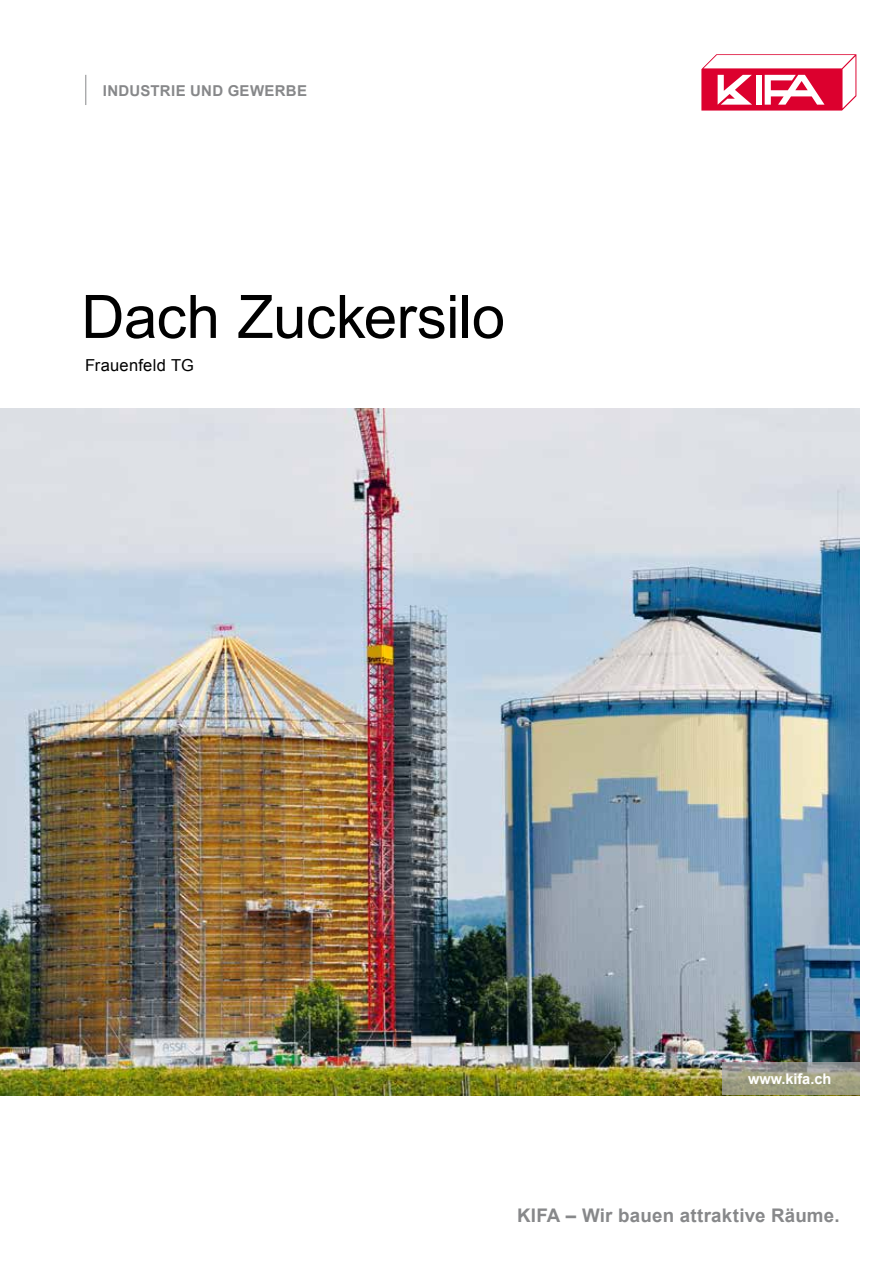
<style>
.page{position:relative;width:893px;height:1263px;background:#fff}
.page>*{position:absolute;margin:0;border:0;box-sizing:border-box;transform-origin:0 0}
.t1{font:60px "Arial";letter-spacing:-.01em;color:#000}
.t2{font:700 18.75px "Arial";letter-spacing:.01em;color:#87888a}
.t3{font:16.5px "Arial";letter-spacing:.015em;color:#000}
.t4{font:700 15px "Arial";letter-spacing:.02em;color:#87888a}
.t5{font:700 14.7px "Arial";letter-spacing:-.005em;color:#fff}
</style>
<div class="page">
<img style="left:0;top:408px;width:859px;height:687px">
<svg style="left:701px;top:54px;width:155px;height:57px"></svg>
<svg style="left:722px;top:1062px;width:138px;height:33px;background:#9b9b86"></svg>
<hr style="left:85px;top:75px;width:1px;height:30px;background:#87888a">
<p class="t4" style="left:103px;top:80px;width:206px">INDUSTRIE UND GEWERBE</p>
<h1 class="t1" style="left:81px;top:278px;width:425px">Dach Zuckersilo</h1>
<p class="t3" style="left:85px;top:354px;width:110px">Frauenfeld TG</p>
<p class="t5" style="left:748px;top:1069px;width:85px">www.kifa.ch</p>
<p class="t2" style="left:517px;top:1202px;width:324px">KIFA – Wir bauen attraktive Räume.</p>
</div>
